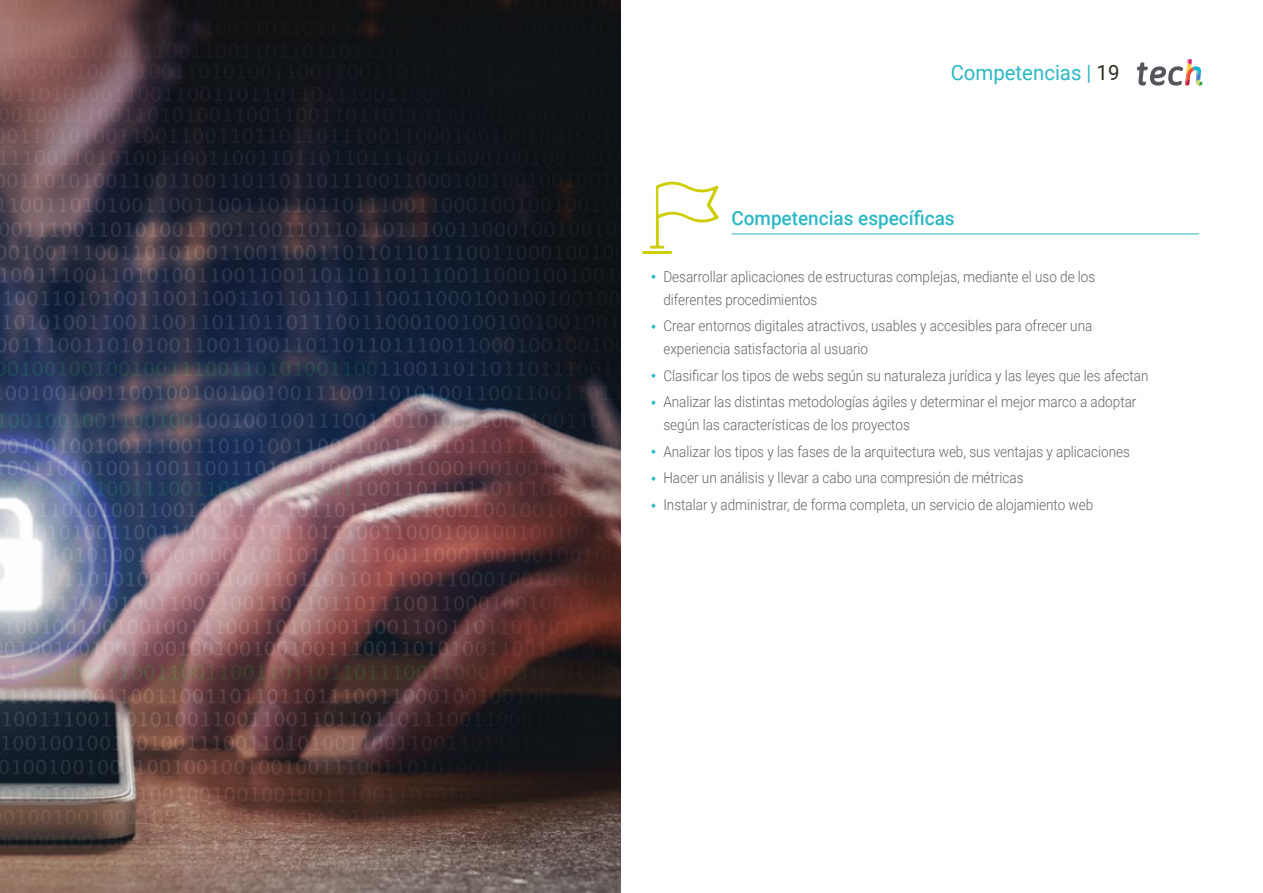
<style>
.page{position:relative;width:1263px;height:893px;background:#fff}
.page>*{position:absolute;margin:0;border:0;box-sizing:border-box;transform-origin:0 0}
.t1{font:21px "Roboto";color:#2db8c5}
.t2{font:500 19.5px "Roboto";color:#2db8c5}
.t3{font:300 15px/26.7px "Roboto";color:#61646a;scale:.9 1}
.s1{color:#312e20}
</style>
<div class="page">
<hr style="left:731px;top:234px;width:468px;height:1px;background:#2db8c5">
<hr style="left:642px;top:251px;width:30px;height:3px;background:#cdce00">
<svg style="left:650px;top:182px;width:69px;height:67px"></svg>
<img style="left:0;top:0;width:621px;height:893px">
<svg style="left:1137px;top:59px;width:65px;height:27px"></svg>
<h1 class="t1" style="left:951px;top:57px;width:170px">Competencias | <span class="s1">19</span></h1>
<h2 class="t2" style="left:731px;top:205px;width:225px">Competencias específicas</h2>
<p class="t3" style="left:663px;top:265px;width:481px;line-height:22.5px">Desarrollar aplicaciones de estructuras complejas, mediante el uso de los diferentes procedimientos</p>
<p class="t3" style="left:663px;top:314px;width:478px;line-height:22.5px">Crear entornos digitales atractivos, usables y accesibles para ofrecer una experiencia satisfactoria al usuario</p>
<p class="t3" style="left:663px;top:361px;width:540px">Clasificar los tipos de webs según su naturaleza jurídica y las leyes que les afectan<br>Analizar las distintas metodologías ágiles y determinar el mejor marco a adoptar</p>
<p class="t3" style="left:663px;top:411px;width:520px">según las características de los proyectos<br>Analizar los tipos y las fases de la arquitectura web, sus ventajas y aplicaciones Hacer un análisis y llevar a cabo una compresión de métricas<br>Instalar y administrar, de forma completa, un servicio de alojamiento web</p>
</div>
